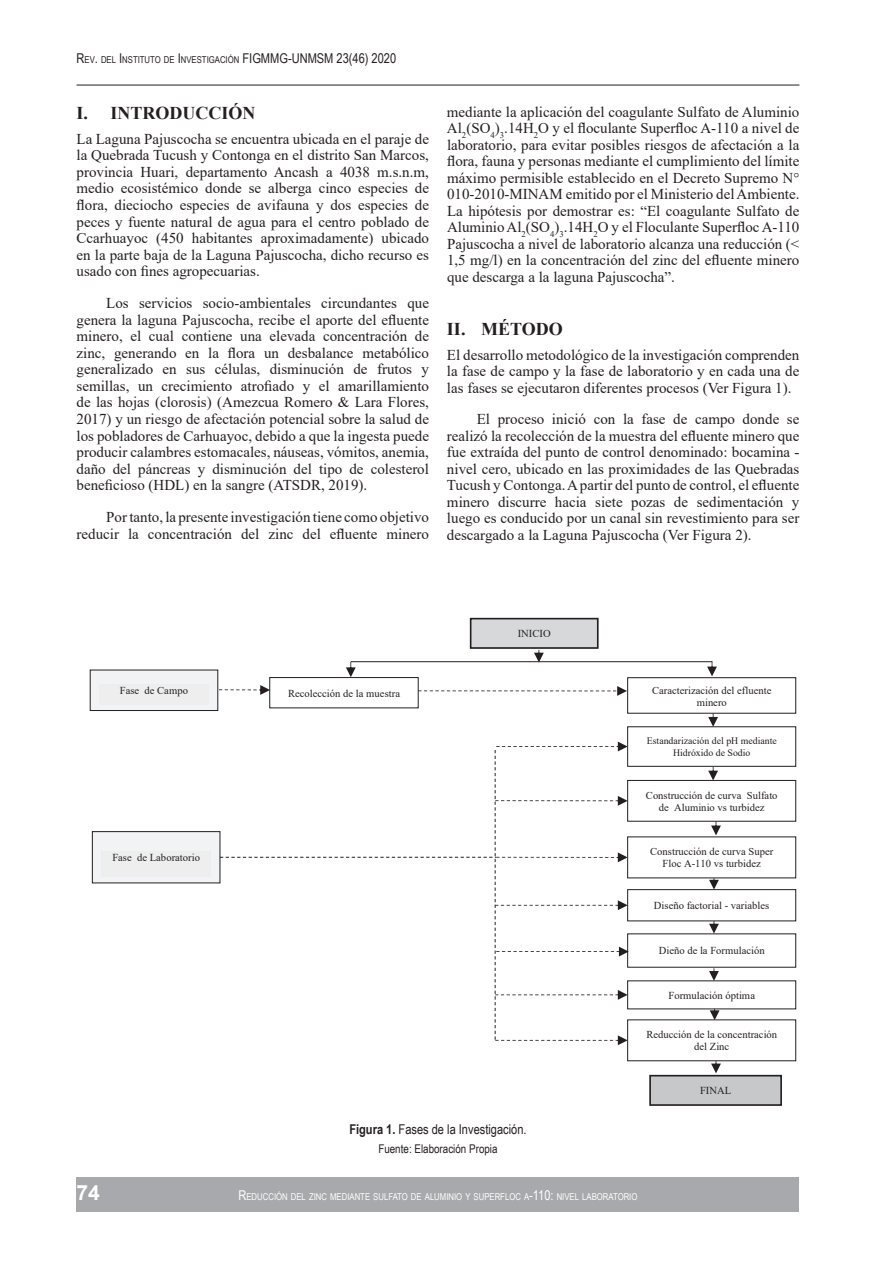
<style>
.page{position:relative;width:893px;height:1263px;background:#fff}
.page>*{position:absolute;margin:0;border:0;box-sizing:border-box;transform-origin:0 0}
.t1{font:700 21px "Arial";color:#fff}
.t2{font:700 18px "Times New Roman";color:#231f20}
.t3{font:15px/16.6px "Times New Roman";color:#231f20;text-align:justify}
.t4{font:13.5px "Arial Narrow";color:#231f20}
.t5{font:13.5px "Arial Narrow";color:#231f20}
.t6{font:12px "Arial Narrow";color:#231f20}
.t7{font:10.65px/12.1px "Times New Roman";color:#231f20;text-align:center}
.t8{font:9.75px/11.2px "Times New Roman";color:#231f20;text-align:center}
.t9{font:9.45px "Arial Narrow";color:#fff}
.t10{font:9.45px "Arial Narrow";color:#231f20}
.s1{font-size:13.5px}
.s2{font-weight:700}
</style>
<div class="page">
<div style="left:77px;top:1178px;width:722px;height:34px;background:#a8a9ad"></div>
<hr style="left:77px;top:85px;width:722px;height:1px;background:#231f20">
<div style="left:627px;top:889px;width:169px;height:32px;border:1px solid #231f20"></div>
<img style="left:794px;top:896px;width:1px;height:19px">
<div style="left:650px;top:1076px;width:131px;height:29px;background:#c7c8ca"></div>
<div style="left:649px;top:1075px;width:133px;height:31px;border:2px solid #231f20"></div>
<img style="left:651px;top:1082px;width:129px;height:16px">
<div style="left:471px;top:619px;width:127px;height:29px;background:#d7d8da"></div>
<div style="left:470px;top:618px;width:129px;height:31px;border:2px solid #231f20"></div>
<img style="left:471px;top:625px;width:126px;height:16px">
<div style="left:627px;top:677px;width:169px;height:36px;border:1px solid #231f20"></div>
<img style="left:628px;top:684px;width:167px;height:23px">
<div style="left:270px;top:677px;width:148px;height:31px;border:1px solid #231f20"></div>
<img style="left:270px;top:684px;width:148px;height:18px">
<hr style="left:351px;top:661px;width:361px;height:1px;background:#231f20">
<svg style="left:346px;top:662px;width:10px;height:15px"></svg>
<svg style="left:707px;top:661px;width:10px;height:15px"></svg>
<div style="left:90px;top:670px;width:128px;height:40px;background:#f2f3f4"></div>
<div style="left:90px;top:670px;width:128px;height:41px;border:1px solid #231f20"></div>
<img style="left:90px;top:676px;width:128px;height:28px">
<div style="left:92px;top:832px;width:128px;height:51px;background:#f2f3f4"></div>
<div style="left:92px;top:831px;width:128px;height:52px;border:1px solid #231f20"></div>
<img style="left:93px;top:838px;width:127px;height:39px">
<svg style="left:709px;top:878px;width:10px;height:12px"></svg>
<svg style="left:709px;top:921px;width:10px;height:12px"></svg>
<img style="left:628px;top:733px;width:168px;height:27px">
<div style="left:627px;top:780px;width:169px;height:41px;border:1px solid #231f20"></div>
<img style="left:794px;top:786px;width:1px;height:29px">
<svg style="left:708px;top:767px;width:10px;height:13px"></svg>
<svg style="left:711px;top:821px;width:10px;height:14px"></svg>
<svg style="left:709px;top:968px;width:10px;height:13px"></svg>
<svg style="left:711px;top:1061px;width:10px;height:12px"></svg>
<svg style="left:708px;top:713px;width:10px;height:14px"></svg>
<svg style="left:219px;top:685px;width:51px;height:10px"></svg>
<svg style="left:418px;top:686px;width:209px;height:10px"></svg>
<svg style="left:220px;top:742px;width:409px;height:303px"></svg>
<svg style="left:534px;top:650px;width:10px;height:12px"></svg>
<svg style="left:710px;top:1009px;width:9px;height:11px"></svg>
<p class="t10" style="left:77px;top:53px;width:175px"><span class="s1">R</span>EV<span class="s1">.</span> DEL <span class="s1">I</span> NSTITUTO DE <span class="s1">I</span> NVESTIGACIÓN <span class="s1">FIGMMG</span></p>
<p class="t5" style="left:288px;top:48px;width:13px">-UNMSM</p>
<p class="t5" style="left:337px;top:48px;width:61px">23(46) 2020</p>
<p class="t2" style="left:77px;top:99px;width:181px">I. INTRODUCCIÓN</p>
<p class="t3" style="left:77px;top:130px;width:354px">La Laguna Pajuscocha se encuentra ubicada en el paraje de la Quebrada Tucush y Contonga en el distrito San Marcos, provincia Huari, departamento Ancash a 4038 m.s.n.m, medio ecosistémico donde se alberga cinco especies de flora, dieciocho especies de avifauna y dos especies de peces y fuente natural de agua para el centro poblado de Ccarhuayoc (450 habitantes aproximadamente) ubicado en la parte baja de la Laguna Pajuscocha, dicho recurso es usado con fines agropecuarias.</p>
<p class="t3" style="left:77px;top:294px;width:354px;text-indent:30px">Los servicios socio-ambientales circundantes que genera la laguna Pajuscocha, recibe el aporte del efluente minero, el cual contiene una elevada concentración de zinc, generando en la flora un desbalance metabólico generalizado en sus células, disminución de frutos y semillas, un crecimiento atrofiado y el amarillamiento de las hojas (clorosis) (Amezcua Romero &amp; Lara Flores, 2017) y un riesgo de afectación potencial sobre la salud de los pobladores de Carhuayoc, debido a que la ingesta puede producir calambres estomacales, náuseas, vómitos, anemia, daño del páncreas y disminución del tipo de colesterol beneficioso (HDL) en la sangre (ATSDR, 2019).</p>
<p class="t3" style="left:77px;top:508px;width:354px;text-align:right">Por tanto, la presente investigación tiene como objetivo reducir la concentración del zinc del efluente minero</p>
<p class="t3" style="left:447px;top:103px;width:354px">mediante la aplicación del coagulante Sulfato de Aluminio Al<sub>2</sub>(SO<sub>4</sub>)<sub>3</sub>.14H<sub>2</sub>O y el floculante Superfloc A-110 a nivel de laboratorio, para evitar posibles riesgos de afectación a la flora, fauna y personas mediante el cumplimiento del límite máximo permisible establecido en el Decreto Supremo N° 010-2010-MINAM emitido por el Ministerio del Ambiente.<br>La hipótesis por demostrar es: “El coagulante Sulfato de Aluminio Al<sub>2</sub>(SO<sub>4</sub>)<sub>3</sub>.14H<sub>2</sub>O y el Floculante Superfloc A-110<br>Pajuscocha a nivel de laboratorio alcanza una reducción (&lt; 1,5 mg/l) en la concentración del zinc del efluente minero que descarga a la laguna Pajuscocha”.</p>
<p class="t2" style="left:447px;top:315px;width:117px">II. MÉTODO</p>
<p class="t3" style="left:447px;top:346px;width:354px">El desarrollo metodológico de la investigación comprenden la fase de campo y la fase de laboratorio y en cada una de las fases se ejecutaron diferentes procesos (Ver Figura 1).</p>
<p class="t3" style="left:447px;top:410px;width:354px;text-indent:30px">El proceso inició con la fase de campo donde se realizó la recolección de la muestra del efluente minero que fue extraída del punto de control denominado: bocamina - nivel cero, ubicado en las proximidades de las Quebradas Tucush y Contonga. A partir del punto de control, el efluente minero discurre hacia siete pozas de sedimentación y luego es conducido por un canal sin revestimiento para ser descargado a la Laguna Pajuscocha (Ver Figura 2).</p>
<p class="t7" style="left:120px;top:684px;width:70px">Fase de Campo</p>
<p class="t7" style="left:288px;top:687px;width:113px">Recolección de la muestra</p>
<p class="t7" style="left:112px;top:851px;width:89px">Fase de Laboratorio</p>
<p class="t7" style="left:518px;top:627px;width:34px">INICIO</p>
<p class="t7" style="left:652px;top:684px;width:121px">Caracterización del efluente minero</p>
<p class="t8" style="left:647px;top:735px;width:132px">Estandarización del pH mediante<br>Hidróxido de Sodio</p>
<p class="t7" style="left:646px;top:789px;width:133px">Construcción de curva Sulfato de Aluminio vs turbidez</p>
<p class="t7" style="left:650px;top:845px;width:125px">Construcción de curva Super<br>Floc A-110 vs turbidez</p>
<p class="t7" style="left:654px;top:899px;width:117px">Diseño factorial - variables</p>
<p class="t7" style="left:659px;top:944px;width:107px">Dieño de la Formulación</p>
<p class="t7" style="left:668px;top:989px;width:88px">Formulación óptima</p>
<p class="t7" style="left:646px;top:1028px;width:132px">Reducción de la concentración del Zinc</p>
<p class="t7" style="left:700px;top:1084px;width:33px">FINAL</p>
<h1 class="t1" style="left:77px;top:1178px;width:25px">74</h1>
<p class="t4" style="left:349px;top:1119px;width:179px"><span class="s2">Figura 1.</span> Fases de la Investigación.</p>
<p class="t6" style="left:378px;top:1140px;width:121px">Fuente: Elaboración Propia</p>
<p class="t9" style="left:238px;top:1189px;width:400px"><span class="s1">R</span>EDUCCIÓN DEL ZINC MEDIANTE SULFATO DE ALUMINIO Y SUPERFLOC A<span class="s1">-110:</span> NIVEL LABORATORIO</p>
</div>
